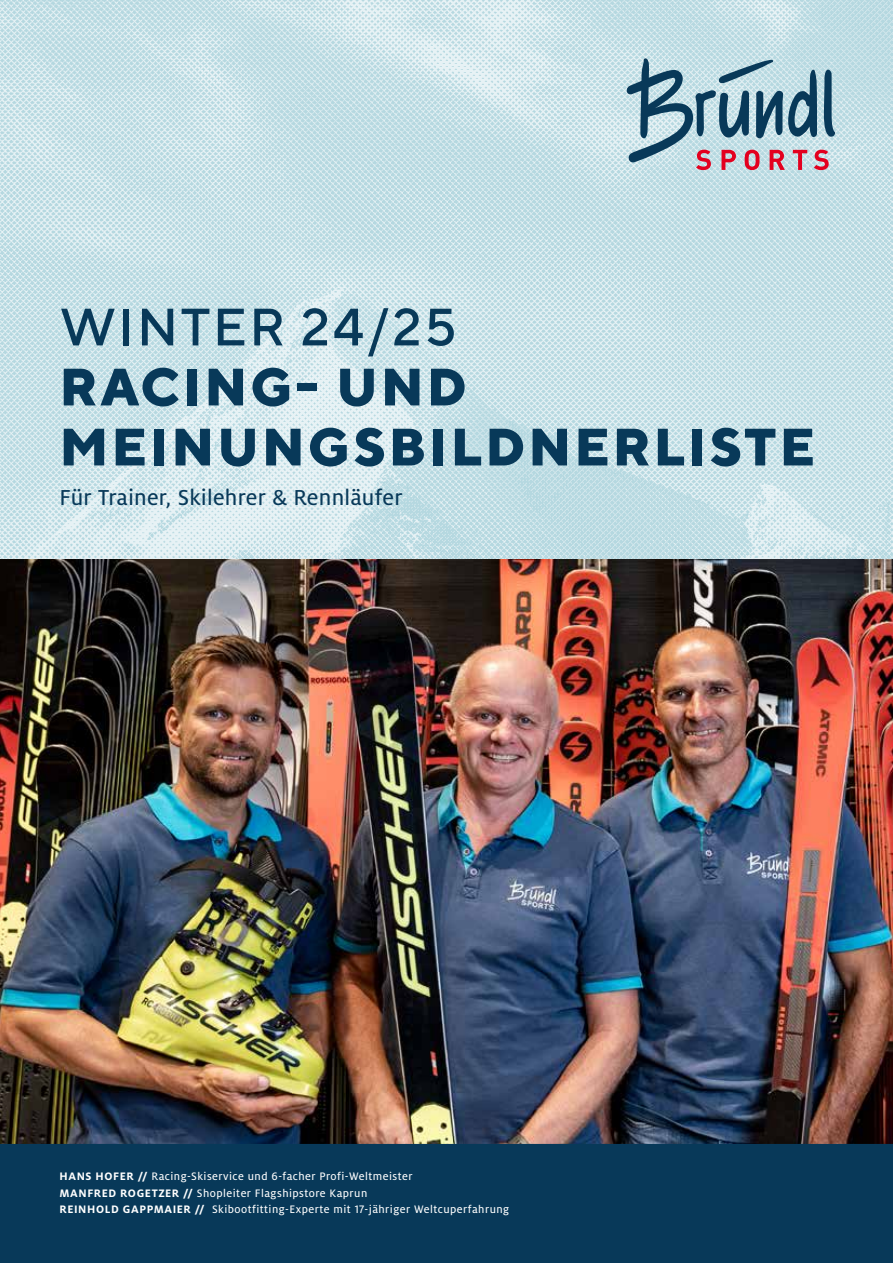
<style>
.page{position:relative;width:893px;height:1263px;background:#fff}
.page>*{position:absolute;margin:0;border:0;box-sizing:border-box;transform-origin:0 0}
.t1{font:800 52.5px/60px "TT Norms";letter-spacing:.06em;color:#083959}
.t2{font:500 52.5px "TT Norms";letter-spacing:.04em;color:#083959}
.t3{font:24px "Milo Pro Text";letter-spacing:.01em;color:#083959}
.t4{font:12px/16.5px "Milo Pro Text";letter-spacing:.04em;color:#fff}
.s1{font-family:"Milo Pro";font-weight:700}
</style>
<div class="page">
<img style="left:0;top:0;width:893px;height:559px">
<img style="left:0;top:559px;width:893px;height:585px">
<svg style="left:627px;top:58px;width:208px;height:112px"></svg>
<div style="left:0;top:1144px;width:893px;height:119px;background:#083959"></div>
<h1 class="t2" style="left:60px;top:294px;width:399px">WINTER 24/25</h1>
<h1 class="t1" style="left:60px;top:356px;width:757px">RACING- UND<br>MEINUNGSBILDNERLISTE</h1>
<h2 class="t3" style="left:60px;top:484px;width:345px">Für Trainer, Skilehrer &amp; Rennläufer</h2>
<p class="t4" style="left:60px;top:1168px;width:451px"><span class="s1">HANS HOFER //</span> Racing-Skiservice und 6-facher Profi-Weltmeister<br><span class="s1">MANFRED ROGETZER //</span> Shopleiter Flagshipstore Kaprun<br><span class="s1">REINHOLD GAPPMAIER //</span> Skibootfitting-Experte mit 17-jähriger Weltcuperfahrung</p>
</div>
